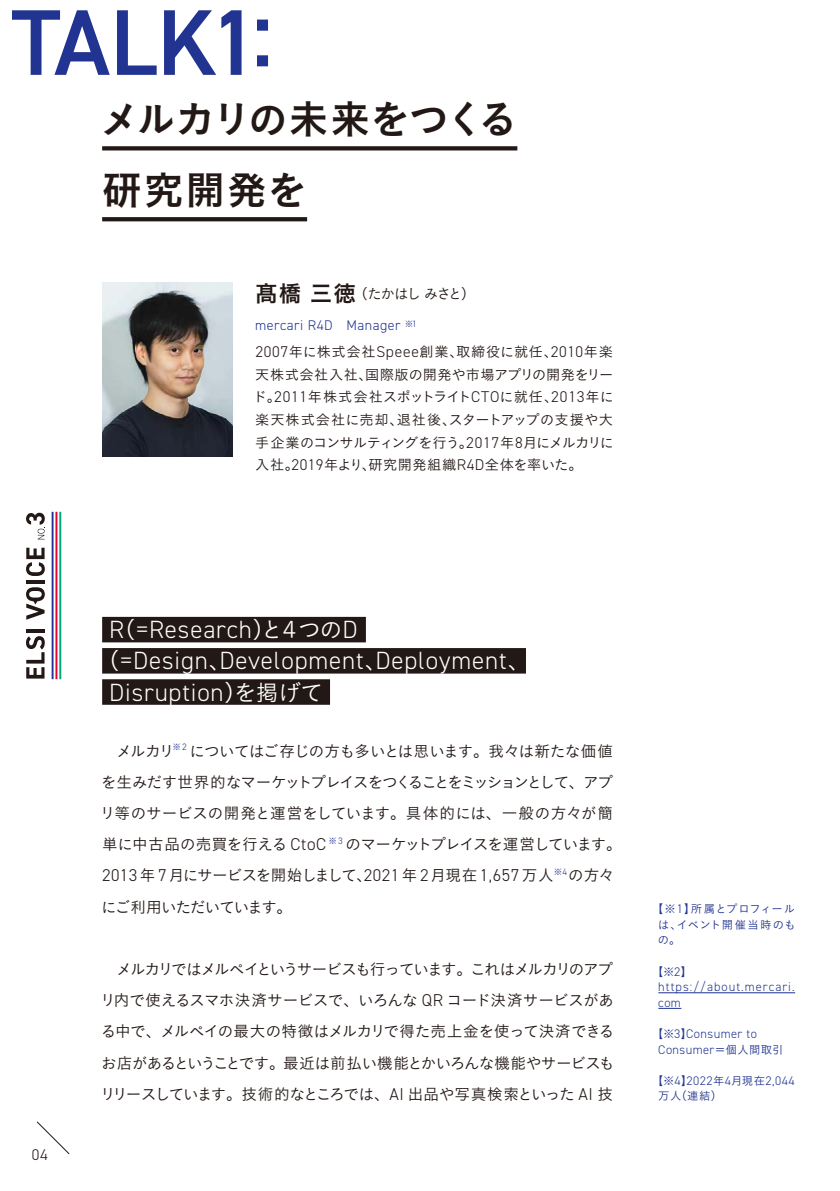
<style>
.page{position:relative;width:840px;height:1191px;background:#fff}
.page>*{position:absolute;margin:0;border:0;box-sizing:border-box;transform-origin:0 0}
.t1{font:600 93.6px "DIN2014";letter-spacing:-.035em;color:#213491}
.t2{font:39.6px/70.8px "Koburina Go Std N W6";color:#221815}
.t3{font:300 25px "DIN2014";letter-spacing:.035em;color:#fff}
.t4{font:15.6px/31.2px "Koburina Go Std N W3";letter-spacing:-.055em;color:#221815}
.t5{font:300 15.6px "DIN2014";color:#221815}
.t6{font:14.2px/22.6px "Koburina Go Std N W3";letter-spacing:-.04em;color:#221815;text-align:justify}
.t7{font:14.2px "Koburina Go Std N W3";letter-spacing:-.09em;color:#221815}
.t8{font:300 14px "DIN2014";letter-spacing:.035em;color:#213491}
.t9{font:300 12.4px/15.6px "DIN2014";letter-spacing:.04em;color:#213491}
.t10{font:300 12.4px/15.6px "DIN2014";letter-spacing:.08em;color:#213491}
.t11{font:11.4px/15.6px "Koburina Go Std N W3";letter-spacing:.035em;color:#213491;text-align:justify}
.s1{font-family:"Koburina Go Std N W6";font-size:22.6px}
.s2{font-family:"DIN2014";font-weight:300;font-size:15.6px}
.s3{font-family:"Koburina Go Std N W3";font-weight:400;font-size:22.6px}
.s4{font-family:"DIN2014";font-weight:300;font-size:17.2px}
.s5{font-family:"DIN2014";font-weight:300;font-size:12.4px}
.s6{font-family:"Koburina Go Std N W3";font-weight:400;font-size:11.4px}
</style>
<div class="page">
<svg style="left:36px;top:1121px;width:34px;height:33px"></svg>
<svg style="left:26px;top:636px;width:19px;height:42px"></svg>
<hr style="left:26px;top:629px;width:18px;height:3px;background:#221815">
<hr style="left:26px;top:580px;width:19px;height:3px;background:#221815">
<svg style="left:26px;top:548px;width:19px;height:28px"></svg>
<svg style="left:26px;top:587px;width:19px;height:32px"></svg>
<hr style="left:52px;top:512px;width:1px;height:167px;background:#213491">
<hr style="left:55px;top:512px;width:2px;height:167px;background:#e60033">
<hr style="left:59px;top:512px;width:2px;height:167px;background:#00a772">
<svg style="left:26px;top:513px;width:19px;height:26px"></svg>
<div style="left:102px;top:617px;width:264px;height:25px;background:#221815"></div>
<div style="left:102px;top:648px;width:423px;height:25px;background:#221815"></div>
<div style="left:102px;top:679px;width:228px;height:26px;background:#221815"></div>
<hr style="left:658px;top:992px;width:136px;height:1px;background:#213491">
<svg style="left:658px;top:1008px;width:23px;height:1px"></svg>
<svg style="left:102px;top:146px;width:415px;height:4px;background:#2f2522"></svg>
<svg style="left:102px;top:217px;width:205px;height:4px"></svg>
<img style="left:102px;top:282px;width:130px;height:174px">
<h1 class="t1" style="left:11px;top:-19px;width:263px">TALK1:</h1>
<h2 class="t2" style="left:100px;top:85px;width:419px">メルカリの未来をつくる研究開発を</h2>
<p class="t7" style="left:255px;top:283px;width:221px"><span class="s1">髙橋三徳</span>（たかはしみさと）</p>
<p class="t8" style="left:255px;top:317px;width:163px">mercari R4D Manager <sup>※</sup><sup>1</sup></p>
<p class="t6" style="left:253px;top:340px;width:362px"><span class="s2">2007</span>年に株式会社<span class="s2">Speee</span>創業、取締役に就任、<span class="s2">2010</span>年楽天株式会社入社、国際版の開発や市場アプリの開発をリード。<span class="s2">2011</span>年株式会社スポットライト<span class="s2">CTO</span>に就任、<span class="s2">2013</span>年に楽天株式会社に売却、退社後、スタートアップの支援や大手企業のコンサルティングを行う。<span class="s2">2017</span>年<span class="s2">8</span>月にメルカリに入社。<span class="s2">2019</span>年より、研究開発組織<span class="s2">R4D</span>全体を率いた。</p>
<p class="t5" style="left:32px;top:1145px;width:18px">04</p>
<h3 class="t3" style="left:109px;top:614px;width:249px">R<span class="s3">（</span>=Research<span class="s3">）と４つの</span>D</h3>
<h3 class="t3" style="left:97px;top:645px;width:435px"><span class="s3">（</span>=Design<span class="s3">、</span>Development<span class="s3">、</span>Deployment<span class="s3">、</span></h3>
<h3 class="t3" style="left:109px;top:676px;width:215px">Disruption<span class="s3">）を掲げて</span></h3>
<p class="t4" style="left:100px;top:735px;width:523px;text-indent:17px">メルカリ<sup>※</sup> <sup>2</sup> についてはご存じの方も多いとは思います。我々は新たな価値を生みだす世界的なマーケットプレイスをつくることをミッションとして、アプリ等のサービスの開発と運営をしています。具体的には、一般の方々が簡単に中古品の売買を行える <span class="s4">CtoC</span> <sup>※</sup> <sup>3</sup> のマーケットプレイスを運営しています。<span class="s4">2013</span> 年 <span class="s4">7</span>月にサービスを開始しまして、<span class="s4">2021</span>年 <span class="s4">2</span>月現在 <span class="s4">1,657</span> 万人<sup>※</sup><sup>4</sup>の方々にご利用いただいています。</p>
<p class="t4" style="left:100px;top:953px;width:516px;text-align:justify;text-indent:17px">メルカリではメルペイというサービスも行っています。これはメルカリのアプリ内で使えるスマホ決済サービスで、いろんな <span class="s4">QR</span> コード決済サービスがある中で、メルペイの最大の特徴はメルカリで得た売上金を使って決済できるお店があるということです。最近は前払い機能とかいろんな機能やサービスもリリースしています。技術的なところでは、<span class="s4">AI</span> 出品や写真検索といった <span class="s4">AI</span> 技</p>
<p class="t11" style="left:657px;top:901px;width:140px;text-indent:-6px">【※<span class="s5">1</span>】所属とプロフィールは、イベント開催当時のもの。</p>
<p class="t11" style="left:651px;top:963px;width:42px">【※<span class="s5">2</span>】</p>
<p class="t10" style="left:658px;top:979px;width:138px">https://about.mercari. com</p>
<p class="t9" style="left:658px;top:1026px;width:127px;text-indent:-6px"><span class="s6">【※</span>3<span class="s6">】</span>Consumer to<br>Consumer<span class="s6">＝個人間取引</span></p>
<p class="t9" style="left:651px;top:1072px;width:144px"><span class="s6">【※</span>4<span class="s6">】</span>2022<span class="s6">年</span>4<span class="s6">月現在</span>2,044</p>
<p class="t11" style="left:658px;top:1088px;width:65px">万人（連結）</p>
</div>
